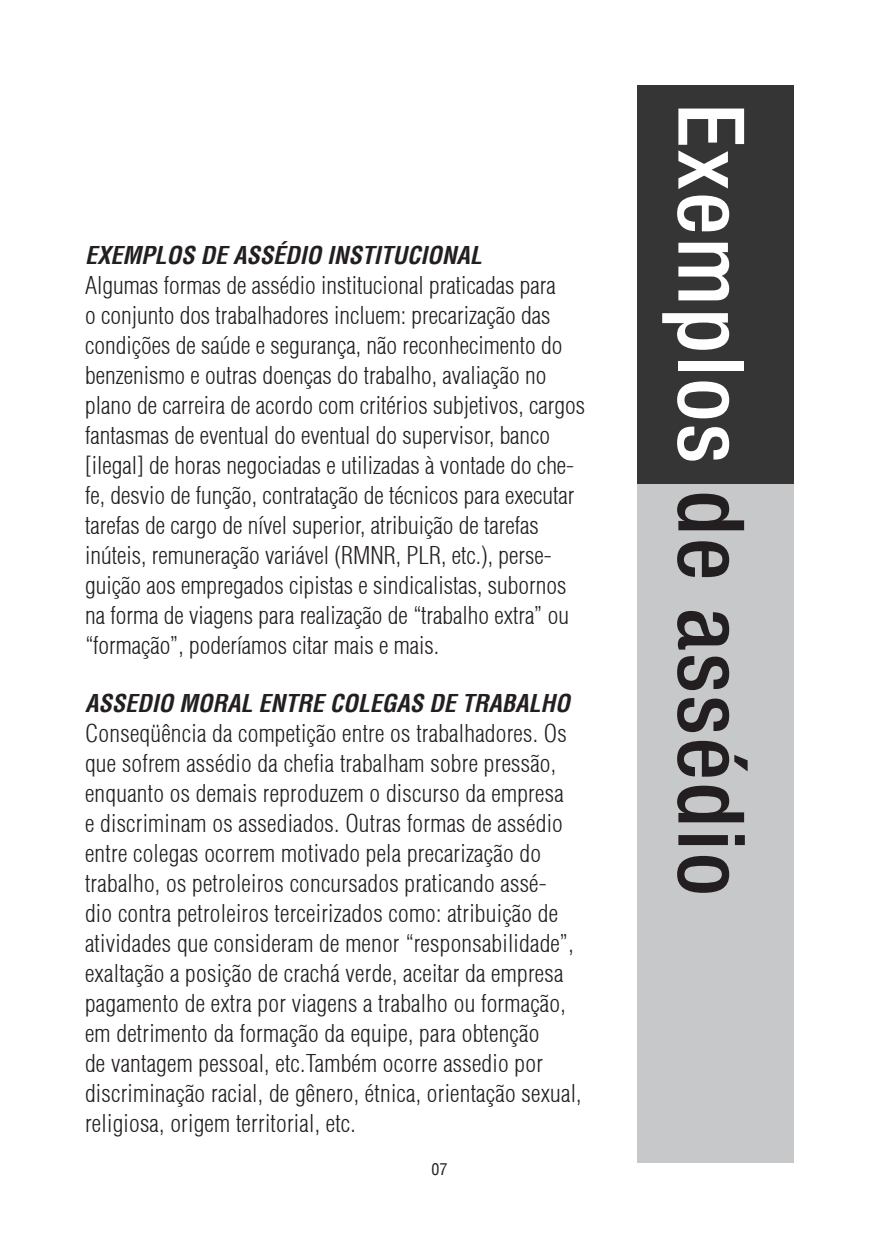
<style>
.page{position:relative;width:879px;height:1248px;background:#fff}
.page>*{position:absolute;margin:0;border:0;box-sizing:border-box;transform-origin:0 0}
.t1{font:500 condensed 92px "Helvetica Neue";letter-spacing:.03em;color:#231f20}
.t2{font:300 condensed 24px/30px "Helvetica";letter-spacing:.01em;color:#231f20}
.t3{font:italic 700 condensed 24px "Helvetica";color:#231f20}
.t4{font:condensed 16px "Helvetica";color:#231f20}
.s1{color:#fff}
</style>
<div class="page">
<div style="left:637px;top:85px;width:157px;height:1077px;background:#c7c8ca"></div>
<div style="left:637px;top:85px;width:157px;height:398px;background:#363536"></div>
<p class="t3" style="left:85px;top:240px;width:398px">EXEMPLOS DE ASSÉDIO INSTITUCIONAL</p>
<p class="t2" style="left:85px;top:270px;width:501px">Algumas formas de assédio institucional praticadas para<br>o conjunto dos trabalhadores incluem: precarização das condições de saúde e segurança, não reconhecimento do benzenismo e outras doenças do trabalho, avaliação no plano de carreira de acordo com critérios subjetivos, cargos fantasmas de eventual do eventual do supervisor, banco [ilegal] de horas negociadas e utilizadas à vontade do che&shy;fe, desvio de função, contratação de técnicos para executar tarefas de cargo de nível superior, atribuição de tarefas inúteis, remuneração variável (RMNR, PLR, etc.), perse&shy;guição aos empregados cipistas e sindicalistas, subornos na forma de viagens para realização de “trabalho extra” ou “formação”, poderíamos citar mais e mais.</p>
<p class="t3" style="left:85px;top:688px;width:486px">ASSEDIO MORAL ENTRE COLEGAS DE TRABALHO</p>
<p class="t2" style="left:85px;top:718px;width:498px">Conseqüência da competição entre os trabalhadores. Os que sofrem assédio da chefia trabalham sobre pressão, enquanto os demais reproduzem o discurso da empresa<br>e discriminam os assediados. Outras formas de assédio entre colegas ocorrem motivado pela precarização do trabalho, os petroleiros concursados praticando assé-<br>dio contra petroleiros terceirizados como: atribuição de atividades que consideram de menor “responsabilidade”, exaltação a posição de crachá verde, aceitar da empresa pagamento de extra por viagens a trabalho ou formação, em detrimento da formação da equipe, para obtenção<br>de vantagem pessoal, etc.Também ocorre assedio por discriminação racial, de gênero, étnica, orientação sexual, religiosa, origem territorial, etc.</p>
<p class="t4" style="left:431px;top:1158px;width:17px">07</p>
<p class="t1" style="left:766px;top:103px;width:794px;rotate:90deg"><span class="s1">Exemplos</span> de assédio</p>
</div>
